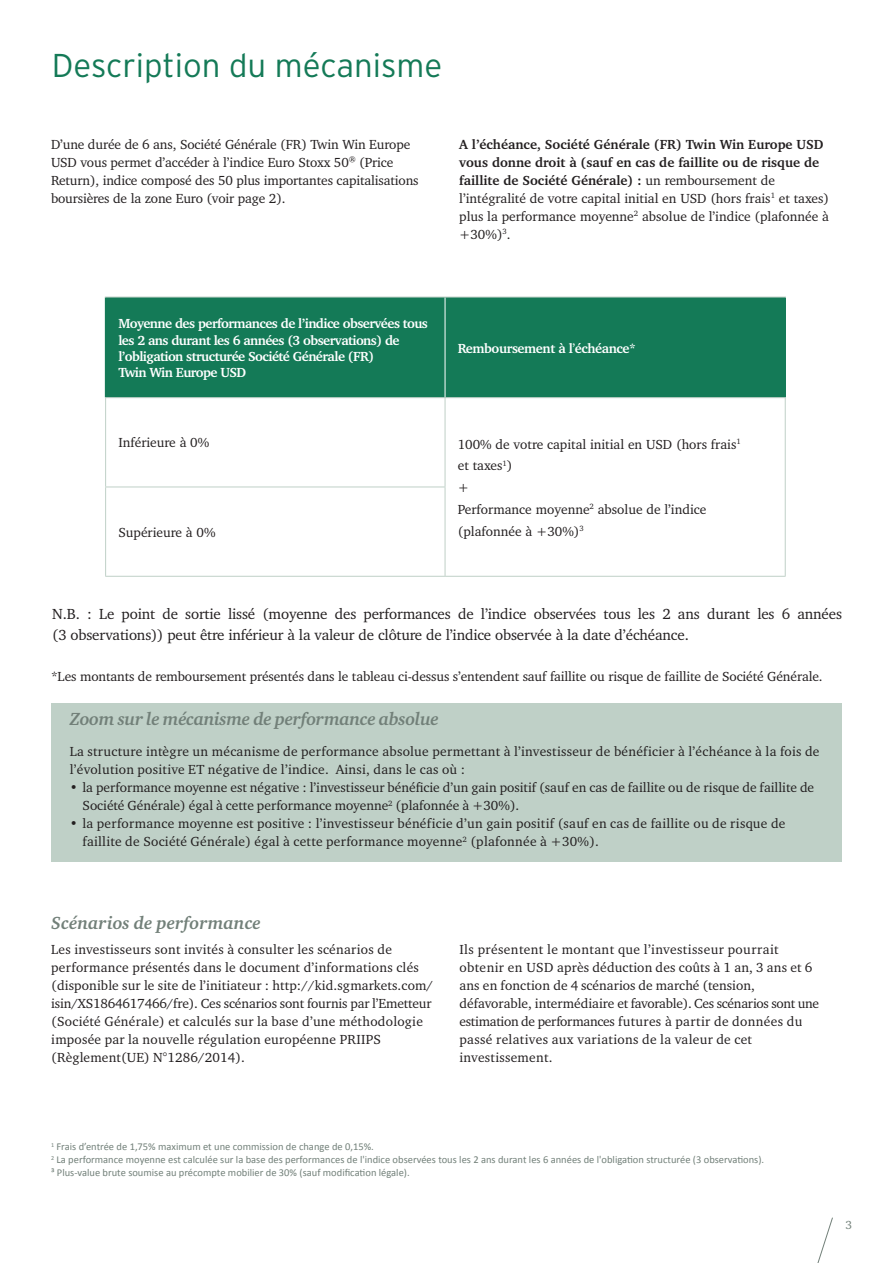
<style>
.page{position:relative;width:893px;height:1263px;background:#fff}
.page>*{position:absolute;margin:0;border:0;box-sizing:border-box;transform-origin:0 0}
.t1{font:300 33px "Interstate";color:#147a57}
.t2{font:italic 700 18px "Charter ITC Pro";letter-spacing:-.02em;color:#728079}
.t3{font:italic 700 18px "Charter ITC Pro";color:#728079}
.t4{font:15px/21.8px "Charter IT Cby BT";letter-spacing:-.01em;color:#231f20}
.t5{font:13.5px/18px "Charter ITC Pro";letter-spacing:.02em;color:#231f20}
.t6{font:13.5px/18px "Charter IT Cby BT";letter-spacing:-.01em;color:#231f20}
.t7{font:13.5px/18px "Charter ITC Pro";color:#231f20}
.t8{font:700 13.5px/16.2px "Charter IT Cby BT";letter-spacing:-.04em;color:#fff}
.t9{font:12px "Charter ITC Pro";color:#728079}
.t10{font:10.5px/12.6px "Calibri";color:#728079}
.s1{font-weight:700}
.s2{font-family:"Charter ITC Pro"}
.s3{font-family:"Charter ITC Pro";font-weight:400}
</style>
<div class="page">
<svg style="left:817px;top:1217px;width:16px;height:46px"></svg>
<div style="left:51px;top:704px;width:791px;height:158px;background:#bfd0c7"></div>
<div style="left:106px;top:298px;width:678px;height:99px;background:#147a57"></div>
<hr style="left:445px;top:297px;width:1px;height:100px;background:#fff">
<hr style="left:105px;top:297px;width:1px;height:100px;background:#147a57">
<hr style="left:784px;top:297px;width:2px;height:100px;background:#147a57">
<hr style="left:105px;top:398px;width:1px;height:89px;background:#bfd0c7">
<hr style="left:445px;top:398px;width:1px;height:89px;background:#bfd0c7">
<hr style="left:785px;top:398px;width:1px;height:89px;background:#bfd0c7">
<hr style="left:105px;top:487px;width:340px;height:1px;background:#bfd0c7">
<hr style="left:105px;top:487px;width:1px;height:89px;background:#bfd0c7">
<hr style="left:445px;top:487px;width:1px;height:89px;background:#bfd0c7">
<hr style="left:785px;top:487px;width:1px;height:89px;background:#bfd0c7">
<hr style="left:105px;top:576px;width:340px;height:1px;background:#bfd0c7">
<hr style="left:445px;top:576px;width:341px;height:1px;background:#bfd0c7">
<hr style="left:105px;top:397px;width:340px;height:1px;background:#bfd0c7">
<hr style="left:445px;top:397px;width:341px;height:1px;background:#bfd0c7">
<hr style="left:105px;top:297px;width:340px;height:1px;background:#bfd0c7">
<hr style="left:445px;top:297px;width:341px;height:1px;background:#bfd0c7">
<h1 class="t1" style="left:52px;top:46px;width:392px">Description du mécanisme</h1>
<p class="t6" style="left:51px;top:135px;width:369px">D’une durée de 6 ans, Société Générale (FR) Twin Win Europe USD vous permet d’accéder à l’indice Euro Stoxx 50<sup>®</sup> (Price Return), indice composé des 50 plus importantes capitalisations boursières de la zone Euro (voir page 2).</p>
<p class="t6" style="left:459px;top:135px;width:371px"><span class="s1">A l’échéance, Société Générale (FR) Twin Win Europe USD vous donne droit à (sauf en cas de faillite ou de risque de faillite de Société Générale) :</span> un remboursement de l’intégralité de votre capital initial en USD (hors frais<sup>1</sup> et taxes) plus la performance moyenne<sup>2</sup> absolue de l<span class="s2">’</span>indice (plafonnée à +30%)<sup>3</sup>.</p>
<p class="t8" style="left:118px;top:315px;width:311px">Moyenne des performances de l’indice observées tous les 2 ans durant les 6 années (3 observations) de l’obligation structurée Société Générale (FR)<br>Twin Win Europe USD</p>
<p class="t8" style="left:458px;top:340px;width:180px">Remboursement à l<span class="s3">’</span>échéance*</p>
<p class="t6" style="left:118px;top:434px;width:92px">Inférieure à 0%</p>
<p class="t6" style="left:458px;top:433px;width:284px;line-height:21.8px">100% de votre capital initial en USD (hors frais<sup>1 </sup>et taxes<sup>1</sup>)<br>+<br>Performance moyenne<sup>2</sup> absolue de l’indice (plafonnée à +30%)<sup>3</sup></p>
<p class="t6" style="left:118px;top:523px;width:99px">Supérieure à 0%</p>
<p class="t4" style="left:52px;top:602px;width:791px">N.B. : Le point de sortie lissé (moyenne des performances de l’indice observées tous les 2 ans durant les 6 années (3 observations)) peut être inférieur à la valeur de clôture de l’indice observée à la date d’échéance.</p>
<p class="t6" style="left:51px;top:667px;width:773px">*Les montants de remboursement présentés dans le tableau ci-dessus s’entendent sauf faillite ou risque de faillite de Société Générale.</p>
<h2 class="t2" style="left:70px;top:707px;width:371px">Zoom sur le mécanisme de performance absolue</h2>
<p class="t5" style="left:70px;top:742px;width:751px">La structure intègre un mécanisme de performance absolue permettant à l’investisseur de bénéficier à l’échéance à la fois de l’évolution positive ET négative de l’indice. Ainsi, dans le cas où :</p>
<p class="t7" style="left:82px;top:778px;width:733px;text-indent:-13px">• la performance moyenne est négative : l’investisseur bénéficie d’un gain positif (sauf en cas de faillite ou de risque de faillite de<br>Société Générale) égal à cette performance moyenne<sup>2</sup> (plafonnée à +30%).</p>
<p class="t5" style="left:82px;top:814px;width:705px;text-indent:-13px">• la performance moyenne est positive : l’investisseur bénéficie d’un gain positif (sauf en cas de faillite ou de risque de faillite de Société Générale) égal à cette performance moyenne<sup>2</sup> (plafonnée à +30%).</p>
<h2 class="t3" style="left:51px;top:911px;width:211px">Scénarios de performance</h2>
<p class="t5" style="left:51px;top:940px;width:383px">Les investisseurs sont invités à consulter les scénarios de performance présentés dans le document d’informations clés (disponible sur le site de l’initiateur : http://kid.sgmarkets.com/ isin/XS1864617466/fre). Ces scénarios sont fournis par l’Emetteur (Société Générale) et calculés sur la base d’une méthodologie imposée par la nouvelle régulation européenne PRIIPS (Règlement(UE) N°1286/2014).</p>
<p class="t5" style="left:459px;top:940px;width:361px">Ils présentent le montant que l’investisseur pourrait obtenir en USD après déduction des coûts à 1 an, 3 ans et 6 ans en fonction de 4 scénarios de marché (tension, défavorable, intermédiaire et favorable). Ces scénarios sont une estimation de performances futures à partir de données du passé relatives aux variations de la valeur de cet investissement.</p>
<p class="t10" style="left:51px;top:1140px;width:715px"><sup>1</sup> Frais d’entrée de 1,75% maximum et une commission de change de 0,15%.<br><sup>2</sup> La performance moyenne est calculée sur la base des performances de l'indice observées tous les 2 ans durant les 6 années de l'obligation structurée (3 observations).<br>³ Plus-value brute soumise au précompte mobilier de 30% (sauf modification légale).</p>
<p class="t9" style="left:845px;top:1218px;width:8px">3</p>
</div>
